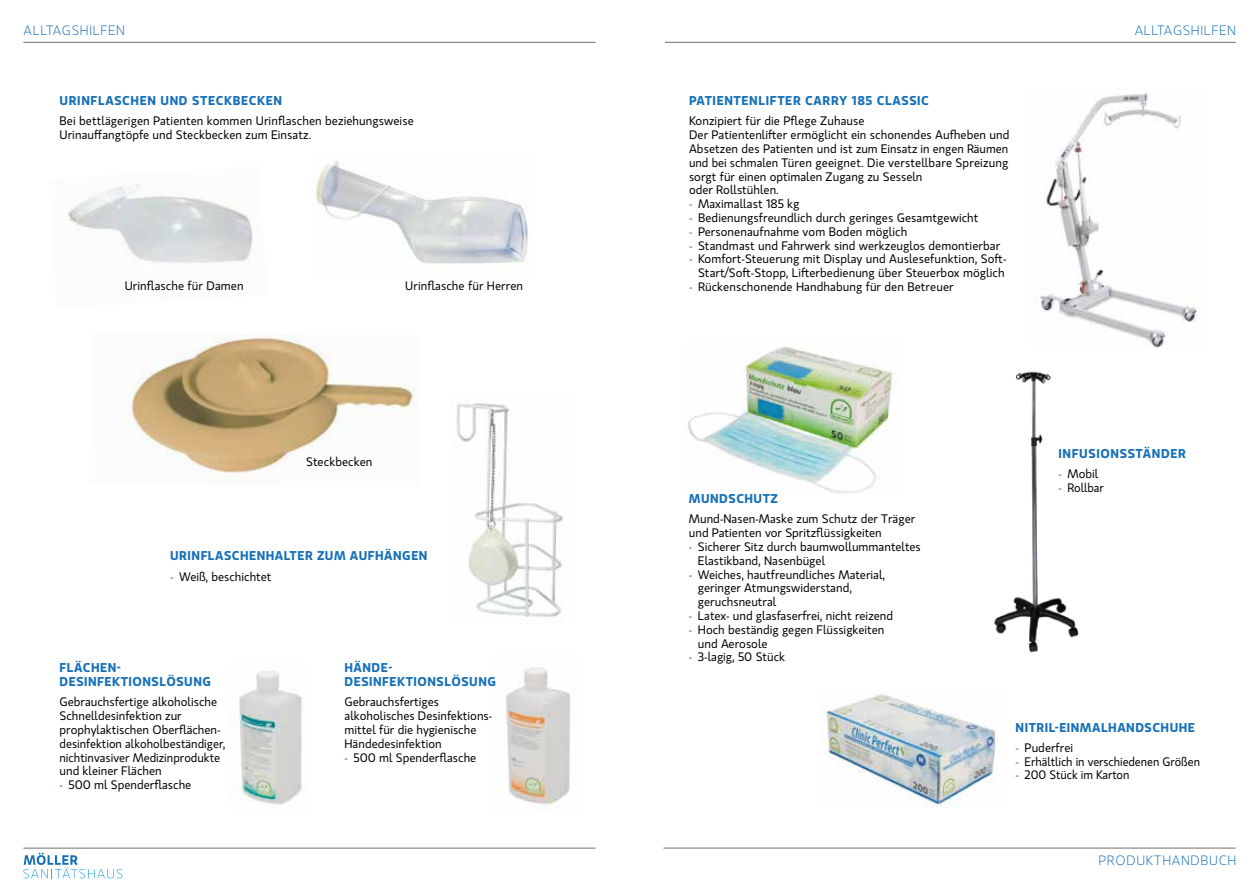
<style>
.page{position:relative;width:1259px;height:893px;background:#fff}
.page>*{position:absolute;margin:0;border:0;box-sizing:border-box;transform-origin:0 0}
.t1{font:300 13.5px "Gloriola Std";letter-spacing:.05em;color:#1770b8}
.t2{font:600 12.75px/13.8px "Gloriola Std";letter-spacing:.04em;color:#1770b8}
.t3{font:12.3px/13.8px "Gloriola Std";color:#000}
.s1{color:#1770b8}
</style>
<div class="page">
<img style="left:506px;top:667px;width:65px;height:144px">
<img style="left:228px;top:671px;width:74px;height:134px">
<svg style="left:23px;top:853px;width:99px;height:25px"></svg>
<hr style="left:23px;top:42px;width:572px;height:1px;background:#6e6e6e">
<hr style="left:23px;top:848px;width:572px;height:1px;background:#6e6e6e">
<hr style="left:665px;top:42px;width:570px;height:1px;background:#6e6e6e">
<hr style="left:663px;top:848px;width:572px;height:1px;background:#6e6e6e">
<img style="left:67px;top:184px;width:186px;height:80px">
<img style="left:313px;top:159px;width:215px;height:107px">
<img style="left:124px;top:334px;width:293px;height:147px">
<img style="left:456px;top:403px;width:107px;height:214px">
<img style="left:820px;top:694px;width:176px;height:114px">
<img style="left:687px;top:346px;width:206px;height:148px">
<img style="left:994px;top:371px;width:85px;height:282px">
<img style="left:1036px;top:93px;width:162px;height:255px">
<p class="t1" style="left:24px;top:21px;width:103px">ALLTAGSHILFEN</p>
<p class="t1" style="left:1134px;top:21px;width:103px">ALLTAGSHILFEN</p>
<p class="t2" style="left:60px;top:93px;width:224px">URINFLASCHEN UND STECKBECKEN</p>
<p class="t3" style="left:60px;top:114px;width:356px">Bei bettlägerigen Patienten kommen Urinflaschen beziehungsweise<br>Urinauffangtöpfe und Steckbecken zum Einsatz.</p>
<p class="t3" style="left:125px;top:279px;width:120px">Urinflasche für Damen</p>
<p class="t3" style="left:405px;top:279px;width:119px">Urinflasche für Herren</p>
<p class="t3" style="left:306px;top:455px;width:68px">Steckbecken</p>
<p class="t2" style="left:170px;top:548px;width:259px">URINFLASCHENHALTER ZUM AUFHÄNGEN</p>
<p class="t3" style="left:170px;top:569px;width:103px"><span class="s1">-</span> Weiß, beschichtet</p>
<p class="t2" style="left:60px;top:660px;width:153px">FLÄCHEN-<br>DESINFEKTIONSLÖSUNG</p>
<p class="t3" style="left:60px;top:695px;width:167px">Gebrauchsfertige alkoholische<br>Schnelldesinfektion zur prophylaktischen Oberflächen&shy;desinfektion alkoholbeständiger, nichtinvasiver Medizinprodukte und kleiner Flächen</p>
<p class="t3" style="left:60px;top:778px;width:133px"><span class="s1">-</span> 500 ml Spenderflasche</p>
<p class="t2" style="left:344px;top:660px;width:153px">HÄNDE-<br>DESINFEKTIONSLÖSUNG</p>
<p class="t3" style="left:344px;top:695px;width:149px">Gebrauchsfertiges alkoholisches Desinfektions&shy;mittel für die hygienische<br>Händedesinfektion</p>
<p class="t3" style="left:344px;top:750px;width:133px"><span class="s1">-</span> 500 ml Spenderflasche</p>
<p class="t2" style="left:689px;top:93px;width:241px">PATIENTENLIFTER CARRY 185 CLASSIC</p>
<p class="t3" style="left:689px;top:114px;width:322px">Konzipiert für die Pflege Zuhause<br>Der Patientenlifter ermöglicht ein schonendes Aufheben und Absetzen des Patienten und ist zum Einsatz in engen Räumen und bei schmalen Türen geeignet. Die verstellbare Spreizung sorgt für einen optimalen Zugang zu Sesseln<br>oder Rollstühlen.</p>
<p class="t3" style="left:689px;top:197px;width:112px"><span class="s1">-</span> Maximallast 185 kg</p>
<p class="t3" style="left:689px;top:211px;width:291px"><span class="s1">-</span> Bedienungsfreundlich durch geringes Gesamtgewicht</p>
<p class="t3" style="left:689px;top:224px;width:220px"><span class="s1">-</span> Personenaufnahme vom Boden möglich</p>
<p class="t3" style="left:689px;top:238px;width:313px"><span class="s1">-</span> Standmast und Fahrwerk sind werkzeuglos demontierbar</p>
<p class="t3" style="left:689px;top:252px;width:319px;text-align:center"><span class="s1">-</span> Komfort-Steuerung mit Display und Auslesefunktion, Soft-<br>Start/Soft-Stopp, Lifterbedienung über Steuerbox möglich</p>
<p class="t3" style="left:689px;top:279px;width:266px"><span class="s1">-</span> Rückenschonende Handhabung für den Betreuer</p>
<p class="t2" style="left:689px;top:491px;width:91px">MUNDSCHUTZ</p>
<p class="t3" style="left:689px;top:512px;width:228px">Mund-Nasen-Maske zum Schutz der Träger und Patienten vor Spritzflüssigkeiten</p>
<p class="t3" style="left:698px;top:540px;width:224px;text-indent:-9px"><span class="s1">-</span> Sicherer Sitz durch baumwollummanteltes<br>Elastikband, Nasenbügel</p>
<p class="t3" style="left:698px;top:567px;width:189px;text-indent:-9px"><span class="s1">-</span> Weiches, hautfreundliches Material, geringer Atmungswiderstand, geruchsneutral</p>
<p class="t3" style="left:689px;top:609px;width:206px"><span class="s1">-</span> Latex- und glasfaserfrei, nicht reizend</p>
<p class="t3" style="left:698px;top:622px;width:188px;text-indent:-9px"><span class="s1">-</span> Hoch beständig gegen Flüssigkeiten und Aerosole</p>
<p class="t3" style="left:689px;top:650px;width:98px"><span class="s1">-</span> 3-lagig, 50 Stück</p>
<p class="t2" style="left:1058px;top:446px;width:129px">INFUSIONSSTÄNDER</p>
<p class="t3" style="left:1058px;top:466px;width:41px"><span class="s1">-</span> Mobil</p>
<p class="t3" style="left:1058px;top:480px;width:47px"><span class="s1">-</span> Rollbar</p>
<p class="t2" style="left:1015px;top:720px;width:181px">NITRIL-EINMALHANDSCHUHE</p>
<p class="t3" style="left:1015px;top:740px;width:59px"><span class="s1">-</span> Puderfrei</p>
<p class="t3" style="left:1015px;top:754px;width:186px"><span class="s1">-</span> Erhältlich in verschiedenen Größen</p>
<p class="t3" style="left:1015px;top:768px;width:115px"><span class="s1">-</span> 200 Stück im Karton</p>
<p class="t1" style="left:1098px;top:851px;width:139px">PRODUKTHANDBUCH</p>
</div>
